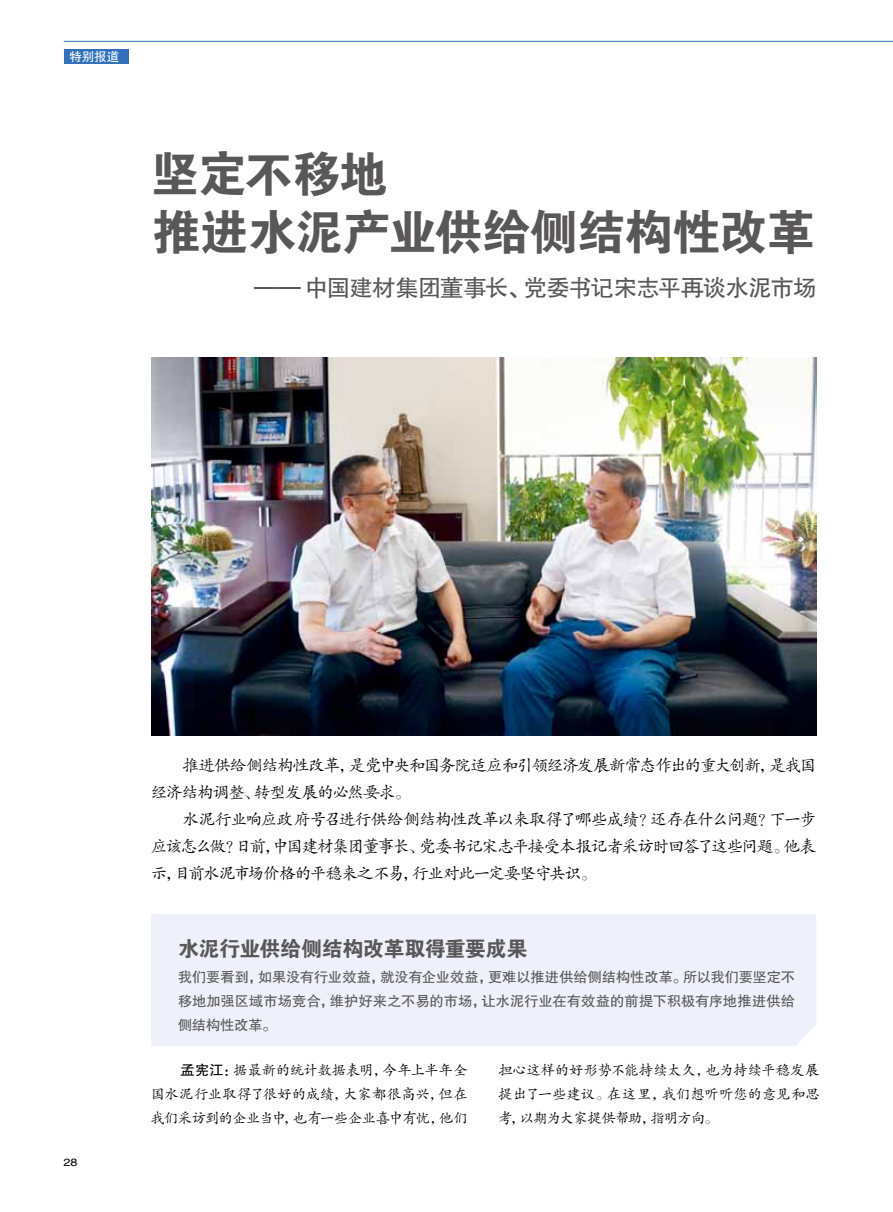
<style>
.page{position:relative;width:893px;height:1212px;background:#fff}
.page>*{position:absolute;margin:0;border:0;box-sizing:border-box;transform-origin:0 0}
.t1{font:48.45px/58.8px "FZDHTJW GB1 0";letter-spacing:-.02em;color:#595757}
.t2{font:23.4px "FZHTJW GB1 0";letter-spacing:-.04em;color:#595757}
.t3{font:21px "FZDHTJW GB1 0";letter-spacing:-.015em;color:#595757}
.t4{font:16.5px/27px "FZKTJW GB1 0";letter-spacing:-.065em;color:#000}
.t5{font:14.25px/24px "FZKTJW GB1 0";letter-spacing:-.01em;color:#000;text-align:justify}
.t6{font:14.25px/24px "FZHTJW GB1 0";letter-spacing:.005em;color:#595757;text-align:justify}
.t7{font:12.6px "FZHTJW GB1 0";color:#fff}
.t8{font:10.5px "Helvetica";color:#000;scale:1.2 1}
.s1{font-family:"FZHTJW GB1 0"}
</style>
<div class="page">
<hr style="left:64px;top:41px;width:829px;height:1px;background:#3071b9">
<div style="left:64px;top:49px;width:65px;height:14px;background:#3071b9"></div>
<img style="left:152px;top:357px;width:664px;height:378px">
<div style="left:151px;top:914px;width:665px;height:132px;background:#eef1f9"></div>
<p class="t7" style="left:69px;top:49px;width:52px">特别报道</p>
<h1 class="t1" style="left:151px;top:145px;width:666px">坚定不移地<br>推进水泥产业供给侧结构性改革</h1>
<h2 class="t2" style="left:254px;top:274px;width:564px">—— 中国建材集团董事长、党委书记宋志平再谈水泥市场</h2>
<p class="t8" style="left:63px;top:1154px;width:13px">28</p>
<p class="t4" style="left:151px;top:752px;width:667px;text-indent:32px">推进供给侧结构性改革，是党中央和国务院适应和引领经济发展新常态作出的重大创新，是我国经济结构调整、转型发展的必然要求。</p>
<p class="t4" style="left:151px;top:806px;width:667px;text-align:justify;text-indent:32px">水泥行业响应政府号召进行供给侧结构性改革以来取得了哪些成绩？还存在什么问题？下一步应该怎么做？日前，中国建材集团董事长、党委书记宋志平接受本报记者采访时回答了这些问题。他表示，目前水泥市场价格的平稳来之不易，行业对此一定要坚守共识。</p>
<p class="t3" style="left:178px;top:937px;width:351px">水泥行业供给侧结构改革取得重要成果</p>
<p class="t6" style="left:178px;top:965px;width:619px">我们要看到，如果没有行业效益，就没有企业效益，更难以推进供给侧结构性改革。所以我们要坚定不移地加强区域市场竞合，维护好来之不易的市场，让水泥行业在有效益的前提下积极有序地推进供给侧结构性改革。</p>
<p class="t5" style="left:151px;top:1059px;width:319px;text-indent:30px"><span class="s1">孟宪江：</span>据最新的统计数据表明，今年上半年全国水泥行业取得了很好的成绩，大家都很高兴，但在我们采访到的企业当中，也有一些企业喜中有忧，他们</p>
<p class="t5" style="left:498px;top:1059px;width:323px">担心这样的好形势不能持续太久，也为持续平稳发展提出了一些建议。在这里，我们想听听您的意见和思考，以期为大家提供帮助，指明方向。</p>
</div>
